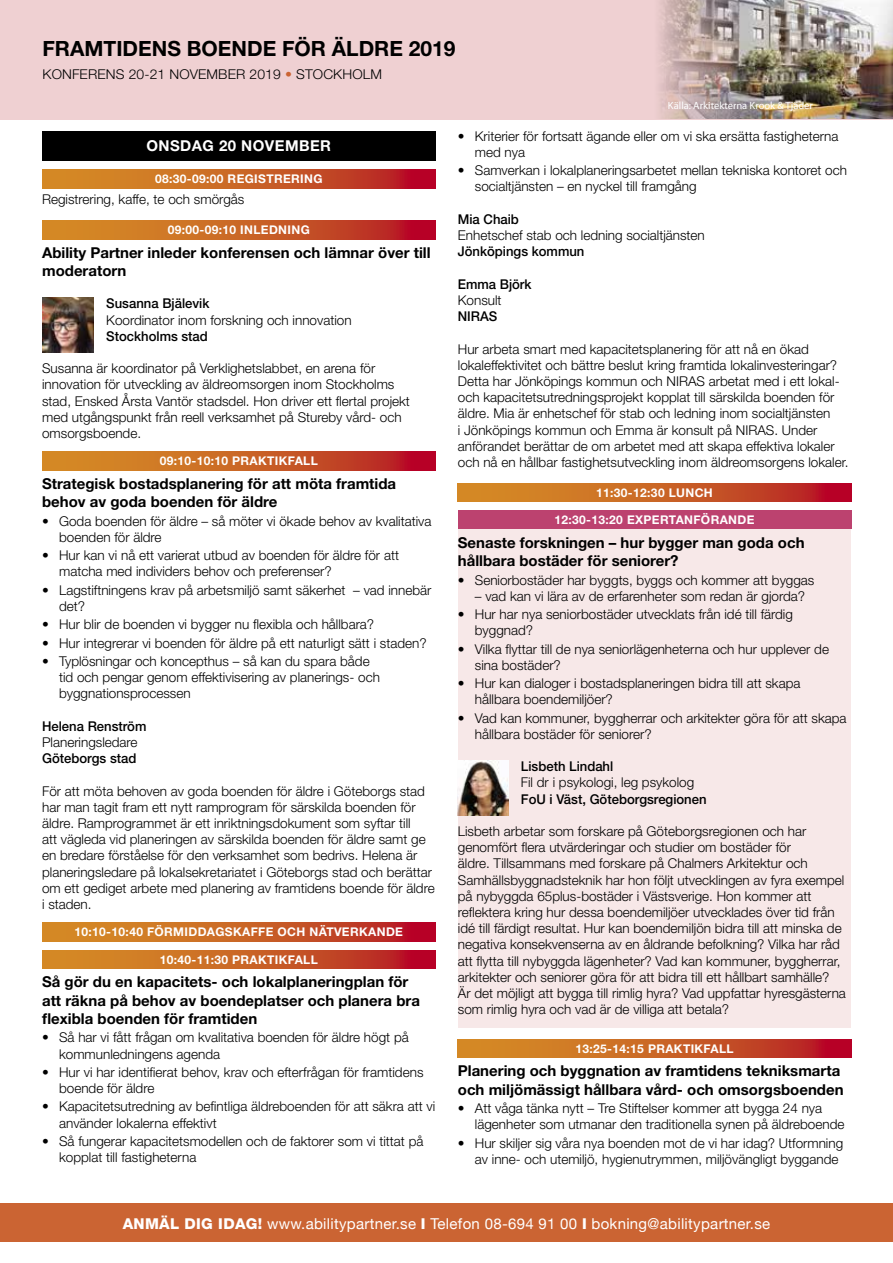
<style>
.page{position:relative;width:893px;height:1263px;background:#fff}
.page>*{position:absolute;margin:0;border:0;box-sizing:border-box;transform-origin:0 0}
.t1{font:700 21px "Helvetica Neue LT Std";color:#000}
.t2{font:700 15px/18.5px "Helvetica Neue LT Std";color:#000}
.t3{font:15px "Helvetica Neue";letter-spacing:.02em;color:#fff}
.t4{font:700 15px "Helvetica Neue LT Std";letter-spacing:.03em;color:#fff}
.t5{font:300 13.5px/16.2px "Helvetica Neue LT Std";color:#000}
.t6{font:500 13.5px "Helvetica Neue LT Std";color:#000}
.t7{font:700 12px "Helvetica Neue LT Std";letter-spacing:.03em;color:#fff}
.t8{font:10.5px "Myriad Pro";color:#fff}
.s1{color:#cb6433}
.s2{font-family:"Helvetica Neue LT Std";font-weight:800}
</style>
<div class="page">
<div style="left:458px;top:520px;width:392px;height:507px;background:#f7e8e8"></div>
<svg style="left:458px;top:483px;width:393px;height:19px;background:#c85b25"></svg>
<div style="left:458px;top:511px;width:393px;height:18px;background:#bc426f"></div>
<svg style="left:458px;top:1039px;width:393px;height:19px;background:#c85b25"></svg>
<div style="left:42px;top:131px;width:393px;height:30px;background:#000"></div>
<svg style="left:42px;top:170px;width:393px;height:18px;background:#c85b25"></svg>
<svg style="left:42px;top:220px;width:393px;height:19px;background:#c85b25"></svg>
<svg style="left:42px;top:452px;width:393px;height:18px;background:#c85b25"></svg>
<svg style="left:42px;top:923px;width:393px;height:18px;background:#c85b25"></svg>
<svg style="left:42px;top:950px;width:393px;height:19px;background:#c85b25"></svg>
<div style="left:0;top:1203px;width:893px;height:39px;background:#cb6433"></div>
<img style="left:43px;top:298px;width:51px;height:55px">
<img style="left:457px;top:760px;width:51px;height:56px">
<div style="left:0;top:0;width:893px;height:119px;background:#efd0d2"></div>
<img style="left:659px;top:0;width:234px;height:118px">
<h1 class="t1" style="left:43px;top:36px;width:415px">FRAMTIDENS BOENDE FÖR ÄLDRE 2019</h1>
<p class="t5" style="left:43px;top:66px;width:341px">KONFERENS 20-21 NOVEMBER 2019 <span class="s1">•</span> STOCKHOLM</p>
<p class="t8" style="left:668px;top:99px;width:147px">Källa: Arkitekterna Krook &amp; Tjäder</p>
<p class="t4" style="left:146px;top:137px;width:186px">ONSDAG 20 NOVEMBER</p>
<p class="t7" style="left:155px;top:171px;width:169px">08:30-09:00 REGISTRERING</p>
<p class="t5" style="left:42px;top:191px;width:204px">Registrering, kaffe, te och smörgås</p>
<p class="t7" style="left:168px;top:222px;width:144px">09:00-09:10 INLEDNING</p>
<p class="t2" style="left:42px;top:243px;width:390px">Ability Partner inleder konferensen och lämnar över till moderatorn</p>
<p class="t6" style="left:106px;top:295px;width:105px">Susanna Bjälevik</p>
<p class="t5" style="left:106px;top:311px;width:247px">Koordinator inom forskning och innovation</p>
<p class="t6" style="left:106px;top:328px;width:103px">Stockholms stad</p>
<p class="t5" style="left:42px;top:360px;width:369px">Susanna är koordinator på Verklighetslabbet, en arena för innovation för utveckling av äldreomsorgen inom Stockholms stad, Ensked Årsta Vantör stadsdel. Hon driver ett flertal projekt med utgångspunkt från reell verksamhet på Stureby vård- och omsorgsboende.</p>
<p class="t7" style="left:160px;top:454px;width:160px">09:10-10:10 PRAKTIKFALL</p>
<p class="t2" style="left:42px;top:474px;width:356px">Strategisk bostadsplanering för att möta framtida behov av goda boenden för äldre</p>
<p class="t5" style="left:59px;top:512px;width:374px;text-indent:-17px">• Goda boenden för äldre – så möter vi ökade behov av kvalitativa boenden för äldre</p>
<p class="t5" style="left:59px;top:547px;width:341px;text-indent:-17px">• Hur kan vi nå ett varierat utbud av boenden för äldre för att matcha med individers behov och preferenser?</p>
<p class="t5" style="left:59px;top:581px;width:374px;text-indent:-17px">• Lagstiftningens krav på arbetsmiljö samt säkerhet – vad innebär det?</p>
<p class="t5" style="left:42px;top:616px;width:334px">• Hur blir de boenden vi bygger nu flexibla och hållbara?</p>
<p class="t5" style="left:42px;top:634px;width:386px">• Hur integrerar vi boenden för äldre på ett naturligt sätt i staden?</p>
<p class="t5" style="left:59px;top:653px;width:322px;text-indent:-17px">• Typlösningar och koncepthus – så kan du spara både tid och pengar genom effektivisering av planerings- och byggnationsprocessen</p>
<p class="t6" style="left:42px;top:718px;width:106px">Helena Renström</p>
<p class="t5" style="left:42px;top:734px;width:97px">Planeringsledare</p>
<p class="t6" style="left:42px;top:750px;width:96px">Göteborgs stad</p>
<p class="t5" style="left:42px;top:782px;width:394px">För att möta behoven av goda boenden för äldre i Göteborgs stad har man tagit fram ett nytt ramprogram för särskilda boenden för äldre. Ramprogrammet är ett inriktningsdokument som syftar till<br>att vägleda vid planeringen av särskilda boenden för äldre samt ge en bredare förståelse för den verksamhet som bedrivs. Helena är planeringsledare på lokalsekretariatet i Göteborgs stad och berättar om ett gediget arbete med planering av framtidens boende för äldre i staden.</p>
<p class="t7" style="left:74px;top:924px;width:330px">10:10-10:40 FÖRMIDDAGSKAFFE OCH NÄTVERKANDE</p>
<p class="t7" style="left:160px;top:952px;width:160px">10:40-11:30 PRAKTIKFALL</p>
<p class="t2" style="left:42px;top:972px;width:379px">Så gör du en kapacitets- och lokalplaneringplan för att räkna på behov av boendeplatser och planera bra flexibla boenden för framtiden</p>
<p class="t5" style="left:59px;top:1029px;width:351px;text-indent:-17px">• Så har vi fått frågan om kvalitativa boenden för äldre högt på kommunledningens agenda</p>
<p class="t5" style="left:59px;top:1064px;width:366px;text-indent:-17px">• Hur vi har identifierat behov, krav och efterfrågan för framtidens boende för äldre</p>
<p class="t5" style="left:59px;top:1098px;width:378px;text-indent:-17px">• Kapacitetsutredning av befintliga äldreboenden för att säkra att vi använder lokalerna effektivt</p>
<p class="t5" style="left:59px;top:1133px;width:366px;text-indent:-17px">• Så fungerar kapacitetsmodellen och de faktorer som vi tittat på kopplat till fastigheterna</p>
<p class="t5" style="left:475px;top:128px;width:365px;text-indent:-17px">• Kriterier för fortsatt ägande eller om vi ska ersätta fastigheterna med nya</p>
<p class="t5" style="left:475px;top:162px;width:374px;text-indent:-17px">• Samverkan i lokalplaneringsarbetet mellan tekniska kontoret och socialtjänsten – en nyckel till framgång</p>
<p class="t6" style="left:458px;top:211px;width:63px">Mia Chaib</p>
<p class="t5" style="left:458px;top:227px;width:249px">Enhetschef stab och ledning socialtjänsten</p>
<p class="t6" style="left:458px;top:243px;width:128px">Jönköpings kommun</p>
<p class="t6" style="left:458px;top:276px;width:75px">Emma Björk</p>
<p class="t5" style="left:458px;top:292px;width:45px">Konsult</p>
<p class="t6" style="left:458px;top:308px;width:41px">NIRAS</p>
<p class="t5" style="left:458px;top:340px;width:392px">Hur arbeta smart med kapacitetsplanering för att nå en ökad lokaleffektivitet och bättre beslut kring framtida lokalinvesteringar?<br>Detta har Jönköpings kommun och NIRAS arbetat med i ett lokal&shy;och kapacitetsutredningsprojekt kopplat till särskilda boenden för äldre. Mia är enhetschef för stab och ledning inom socialtjänsten<br>i Jönköpings kommun och Emma är konsult på NIRAS. Under anförandet berättar de om arbetet med att skapa effektiva lokaler och nå en hållbar fastighetsutveckling inom äldreomsorgens lokaler.</p>
<p class="t7" style="left:596px;top:485px;width:118px">11:30-12:30 LUNCH</p>
<p class="t7" style="left:554px;top:512px;width:202px">12:30-13:20 EXPERTANFÖRANDE</p>
<p class="t2" style="left:458px;top:533px;width:348px">Senaste forskningen – hur bygger man goda och hållbara bostäder för seniorer?</p>
<p class="t5" style="left:458px;top:571px;width:358px">• Seniorbostäder har byggts, byggs och kommer att byggas</p>
<p class="t5" style="left:475px;top:587px;width:332px">– vad kan vi lära av de erfarenheter som redan är gjorda?</p>
<p class="t5" style="left:475px;top:606px;width:320px;text-indent:-17px">• Hur har nya seniorbostäder utvecklats från idé till färdig byggnad?</p>
<p class="t5" style="left:475px;top:640px;width:356px;text-indent:-17px">• Vilka flyttar till de nya seniorlägenheterna och hur upplever de sina bostäder?</p>
<p class="t5" style="left:475px;top:675px;width:327px;text-indent:-17px">• Hur kan dialoger i bostadsplaneringen bidra till att skapa hållbara boendemiljöer?</p>
<p class="t5" style="left:475px;top:709px;width:373px;text-indent:-17px">• Vad kan kommuner, byggherrar och arkitekter göra för att skapa hållbara bostäder för seniorer?</p>
<p class="t6" style="left:521px;top:758px;width:94px">Lisbeth Lindahl</p>
<p class="t5" style="left:521px;top:774px;width:175px">Fil dr i psykologi, leg psykolog</p>
<p class="t6" style="left:521px;top:791px;width:187px">FoU i Väst, Göteborgsregionen</p>
<p class="t5" style="left:458px;top:823px;width:390px">Lisbeth arbetar som forskare på Göteborgsregionen och har genomfört flera utvärderingar och studier om bostäder för<br>äldre. Tillsammans med forskare på Chalmers Arkitektur och Samhällsbyggnadsteknik har hon följt utvecklingen av fyra exempel på nybyggda 65plus-bostäder i Västsverige. Hon kommer att reflektera kring hur dessa boendemiljöer utvecklades över tid från idé till färdigt resultat. Hur kan boendemiljön bidra till att minska de negativa konsekvenserna av en åldrande befolkning? Vilka har råd att flytta till nybyggda lägenheter? Vad kan kommuner, byggherrar, arkitekter och seniorer göra för att bidra till ett hållbart samhälle?<br>Är det möjligt att bygga till rimlig hyra? Vad uppfattar hyresgästerna som rimlig hyra och vad är de villiga att betala?</p>
<p class="t7" style="left:575px;top:1041px;width:160px">13:25-14:15 PRAKTIKFALL</p>
<p class="t2" style="left:458px;top:1061px;width:387px">Planering och byggnation av framtidens tekniksmarta och miljömässigt hållbara vård- och omsorgsboenden</p>
<p class="t5" style="left:475px;top:1100px;width:371px;text-indent:-17px">• Att våga tänka nytt – Tre Stiftelser kommer att bygga 24 nya lägenheter som utmanar den traditionella synen på äldreboende</p>
<p class="t5" style="left:475px;top:1134px;width:370px;text-indent:-17px">• Hur skiljer sig våra nya boenden mot de vi har idag? Utformning av inne- och utemiljö, hygienutrymmen, miljövängligt byggande</p>
<p class="t3" style="left:123px;top:1212px;width:649px"><span class="s2">ANMÄL DIG IDAG!</span> www.abilitypartner.se <span class="s2">I</span> Telefon 08-694 91 00 <span class="s2">I</span> bokning@abilitypartner.se</p>
</div>
